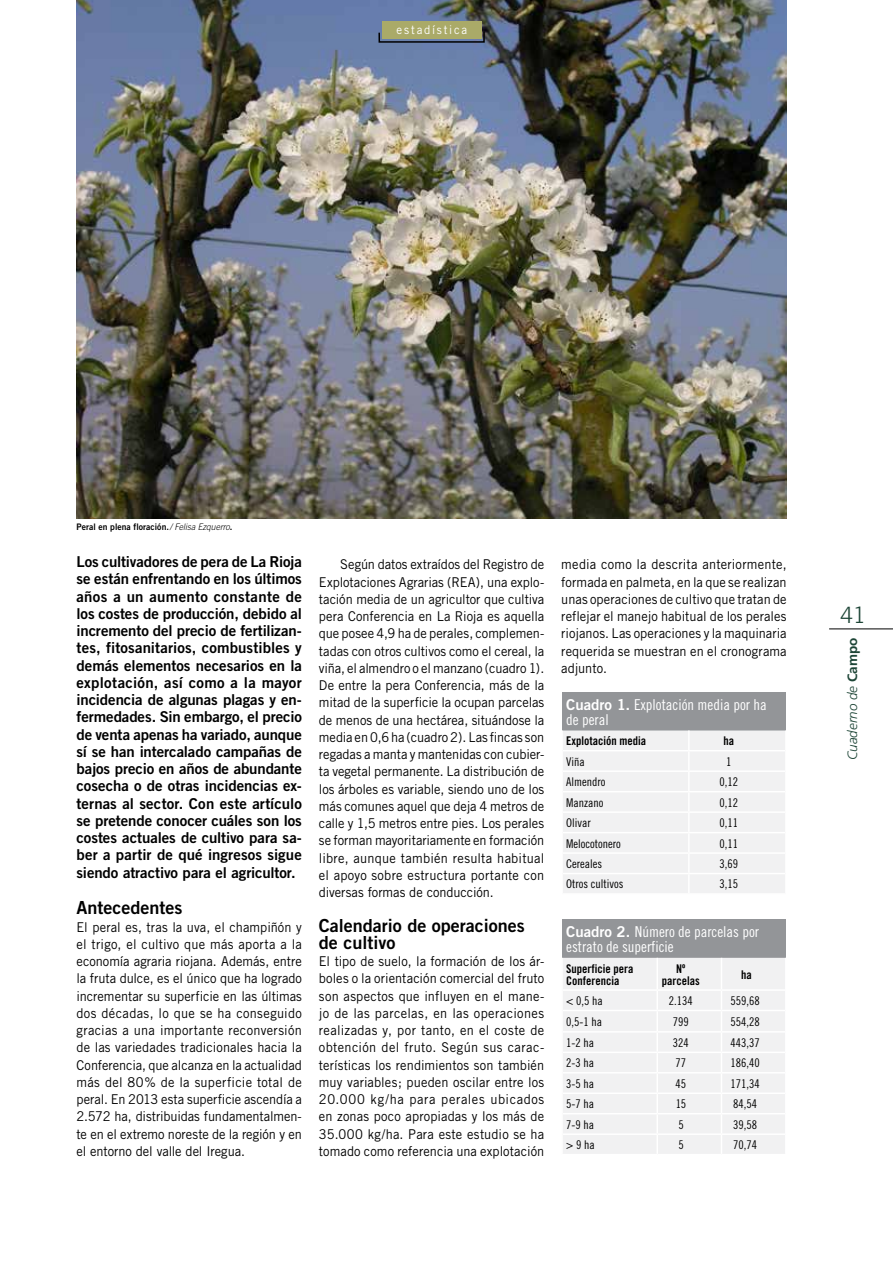
<style>
.page{position:relative;width:893px;height:1263px;background:#fff}
.page>*{position:absolute;margin:0;border:0;box-sizing:border-box;transform-origin:0 0}
.t1{font:300 22.5px "Trade Gothic";color:#1d4536}
.t2{font:18px/17.2px "Trade Gothic Bold Two";color:#000}
.t3{font:15px/17.2px "Trade Gothic Bold Two";letter-spacing:-.005em;color:#000;text-align:justify}
.t4{font:15px/15px "Trade Gothic Cond Eighteen";color:#fff}
.t5{font:13.5px/17.2px "Trade Gothic";letter-spacing:.005em;color:#000;text-align:justify;scale:.95 1}
.t6{font:italic 300 13.5px "Frutiger";color:#1d4536}
.t7{font:12px "Trade Gothic Cond Eighteen";color:#000}
.t8{font:12px/12px "Trade Gothic Bold Cond Twenty";color:#000}
.t9{font:12px "Trade Gothic";letter-spacing:.16em;color:#fff;scale:.95 1}
.t10{font:9px "Trade Gothic Bold Two";letter-spacing:.01em;color:#000;scale:.95 1}
.s1{font-family:"Trade Gothic";font-weight:300;font-style:italic}
.s2{font-family:"Trade Gothic Bold Two"}
.s3{font-family:"Trade Gothic";font-weight:700}
.s4{font-weight:700;font-style:normal}
</style>
<div class="page">
<img style="left:77px;top:0;width:710px;height:519px">
<hr style="left:829px;top:628px;width:64px;height:1px;background:#000">
<svg style="left:378px;top:30px;width:107px;height:13px"></svg>
<div style="left:382px;top:21px;width:99px;height:18px;background:#aaaa68"></div>
<div style="left:562px;top:692px;width:224px;height:38px;background:#939598"></div>
<div style="left:562px;top:730px;width:224px;height:163px;background:#f1f1f2"></div>
<hr style="left:785px;top:873px;width:2px;height:20px;background:#fff">
<hr style="left:563px;top:750px;width:126px;height:1px;background:#fff">
<hr style="left:689px;top:750px;width:96px;height:1px;background:#fff">
<hr style="left:563px;top:770px;width:126px;height:2px;background:#fff">
<hr style="left:689px;top:770px;width:96px;height:2px;background:#fff">
<hr style="left:563px;top:791px;width:126px;height:1px;background:#fff">
<hr style="left:689px;top:791px;width:96px;height:1px;background:#fff">
<hr style="left:563px;top:811px;width:126px;height:2px;background:#fff">
<hr style="left:689px;top:811px;width:96px;height:2px;background:#fff">
<hr style="left:563px;top:832px;width:126px;height:1px;background:#fff">
<hr style="left:689px;top:832px;width:96px;height:1px;background:#fff">
<hr style="left:563px;top:852px;width:126px;height:2px;background:#fff">
<hr style="left:689px;top:852px;width:96px;height:2px;background:#fff">
<hr style="left:563px;top:873px;width:126px;height:1px;background:#fff">
<hr style="left:689px;top:873px;width:96px;height:1px;background:#fff">
<div style="left:562px;top:919px;width:224px;height:39px;background:#939598"></div>
<div style="left:563px;top:958px;width:222px;height:196px;background:#f1f1f2"></div>
<hr style="left:563px;top:989px;width:94px;height:2px;background:#fff">
<hr style="left:657px;top:989px;width:64px;height:2px;background:#fff">
<hr style="left:721px;top:989px;width:64px;height:2px;background:#fff">
<hr style="left:563px;top:1010px;width:94px;height:1px;background:#fff">
<hr style="left:657px;top:1010px;width:64px;height:1px;background:#fff">
<hr style="left:721px;top:1010px;width:64px;height:1px;background:#fff">
<hr style="left:563px;top:1031px;width:94px;height:1px;background:#fff">
<hr style="left:657px;top:1031px;width:64px;height:1px;background:#fff">
<hr style="left:721px;top:1031px;width:64px;height:1px;background:#fff">
<hr style="left:563px;top:1051px;width:94px;height:2px;background:#fff">
<hr style="left:657px;top:1051px;width:64px;height:2px;background:#fff">
<hr style="left:721px;top:1051px;width:64px;height:2px;background:#fff">
<hr style="left:563px;top:1072px;width:94px;height:1px;background:#fff">
<hr style="left:657px;top:1072px;width:64px;height:1px;background:#fff">
<hr style="left:721px;top:1072px;width:64px;height:1px;background:#fff">
<hr style="left:563px;top:1092px;width:94px;height:2px;background:#fff">
<hr style="left:657px;top:1092px;width:64px;height:2px;background:#fff">
<hr style="left:721px;top:1092px;width:64px;height:2px;background:#fff">
<hr style="left:563px;top:1113px;width:94px;height:1px;background:#fff">
<hr style="left:657px;top:1113px;width:64px;height:1px;background:#fff">
<hr style="left:721px;top:1113px;width:64px;height:1px;background:#fff">
<hr style="left:563px;top:1133px;width:94px;height:2px;background:#fff">
<hr style="left:657px;top:1133px;width:64px;height:2px;background:#fff">
<hr style="left:721px;top:1133px;width:64px;height:2px;background:#fff">
<p class="t9" style="left:396px;top:23px;width:76px">estadística</p>
<p class="t10" style="left:77px;top:521px;width:166px">Peral en plena floración.<span class="s1">/ Felisa Ezquerro</span>.</p>
<p class="t3" style="left:77px;top:553px;width:227px">Los cultivadores de pera de La Rioja se están enfrentando en los últimos años a un aumento constante de los costes de producción, debido al incremento del precio de fertilizan&shy;tes, fitosanitarios, combustibles y demás elementos necesarios en la explotación, así como a la mayor incidencia de algunas plagas y en&shy;fermedades. Sin embargo, el precio de venta apenas ha variado, aunque sí se han intercalado campañas de bajos precio en años de abundante cosecha o de otras incidencias ex&shy;ternas al sector. Con este artículo se pretende conocer cuáles son los costes actuales de cultivo para sa&shy;ber a partir de qué ingresos sigue siendo atractivo para el agricultor.</p>
<h2 class="t2" style="left:77px;top:899px;width:108px">Antecedentes</h2>
<p class="t5" style="left:77px;top:918px;width:239px">El peral es, tras la uva, el champiñón y el trigo, el cultivo que más aporta a la economía agraria riojana. Además, entre la fruta dulce, es el único que ha logrado incrementar su superficie en las últimas dos décadas, lo que se ha conseguido gracias a una importante reconversión de las variedades tradicionales hacia la Conferencia, que alcanza en la actualidad más del 80% de la superficie total de peral. En 2013 esta superficie ascendía a 2.572 ha, distribuidas fundamentalmen&shy;te en el extremo noreste de la región y en el entorno del valle del Iregua.</p>
<p class="t5" style="left:319px;top:556px;width:239px;text-indent:21px">Según datos extraídos del Registro de Explotaciones Agrarias (REA), una explo&shy;tación media de un agricultor que cultiva pera Conferencia en La Rioja es aquella que posee 4,9 ha de perales, complemen&shy;tadas con otros cultivos como el cereal, la viña, el almendro o el manzano (cuadro 1).<br>De entre la pera Conferencia, más de la mitad de la superficie la ocupan parcelas de menos de una hectárea, situándose la media en 0,6 ha (cuadro 2). Las fincas son regadas a manta y mantenidas con cubier&shy;ta vegetal permanente. La distribución de los árboles es variable, siendo uno de los más comunes aquel que deja 4 metros de calle y 1,5 metros entre pies. Los perales se forman mayoritariamente en formación libre, aunque también resulta habitual el apoyo sobre estructura portante con diversas formas de conducción.</p>
<h2 class="t2" style="left:319px;top:916px;width:208px">Calendario de operaciones de cultivo</h2>
<p class="t5" style="left:319px;top:952px;width:239px">El tipo de suelo, la formación de los ár&shy;boles o la orientación comercial del fruto son aspectos que influyen en el mane&shy;jo de las parcelas, en las operaciones realizadas y, por tanto, en el coste de obtención del fruto. Según sus carac&shy;terísticas los rendimientos son también muy variables; pueden oscilar entre los 20.000 kg/ha para perales ubicados en zonas poco apropiadas y los más de 35.000 kg/ha. Para este estudio se ha tomado como referencia una explotación</p>
<p class="t5" style="left:561px;top:556px;width:239px">media como la descrita anteriormente, formada en palmeta, en la que se realizan unas operaciones de cultivo que tratan de reflejar el manejo habitual de los perales riojanos. Las operaciones y la maquinaria requerida se muestran en el cronograma adjunto.</p>
<p class="t4" style="left:566px;top:697px;width:202px"><span class="s2">Cuadro 1</span><span class="s3">.</span> Explotación media por ha de peral</p>
<p class="t8" style="left:566px;top:735px;width:81px">Explotación media</p>
<p class="t8" style="left:724px;top:735px;width:12px">ha</p>
<p class="t7" style="left:566px;top:754px;width:20px">Viña</p>
<p class="t7" style="left:726px;top:754px;width:7px">1</p>
<p class="t7" style="left:566px;top:775px;width:41px">Almendro</p>
<p class="t7" style="left:720px;top:775px;width:20px">0,12</p>
<p class="t7" style="left:566px;top:795px;width:39px">Manzano</p>
<p class="t7" style="left:720px;top:795px;width:20px">0,12</p>
<p class="t7" style="left:566px;top:816px;width:26px">Olivar</p>
<p class="t7" style="left:720px;top:816px;width:20px">0,11</p>
<p class="t7" style="left:566px;top:836px;width:56px">Melocotonero</p>
<p class="t7" style="left:720px;top:836px;width:20px">0,11</p>
<p class="t7" style="left:566px;top:856px;width:37px">Cereales</p>
<p class="t7" style="left:720px;top:856px;width:20px">3,69</p>
<p class="t7" style="left:566px;top:877px;width:59px">Otros cultivos</p>
<p class="t7" style="left:720px;top:877px;width:20px">3,15</p>
<p class="t4" style="left:566px;top:924px;width:194px"><span class="s2">Cuadro 2.</span> Número de parcelas por estrato de superficie</p>
<p class="t8" style="left:566px;top:962px;width:69px">Superficie pera<br>Conferencia</p>
<p class="t8" style="left:662px;top:962px;width:39px;text-align:center">Nº parcelas</p>
<p class="t8" style="left:741px;top:968px;width:12px">ha</p>
<p class="t7" style="left:566px;top:993px;width:38px">&lt; 0,5 ha</p>
<p class="t7" style="left:669px;top:993px;width:25px">2.134</p>
<p class="t7" style="left:730px;top:993px;width:31px">559,68</p>
<p class="t7" style="left:566px;top:1014px;width:37px">0,5-1 ha</p>
<p class="t7" style="left:673px;top:1014px;width:17px">799</p>
<p class="t7" style="left:730px;top:1014px;width:31px">554,28</p>
<p class="t7" style="left:566px;top:1035px;width:29px">1-2 ha</p>
<p class="t7" style="left:673px;top:1035px;width:17px">324</p>
<p class="t7" style="left:731px;top:1035px;width:31px">443,37</p>
<p class="t7" style="left:566px;top:1056px;width:29px">2-3 ha</p>
<p class="t7" style="left:676px;top:1056px;width:12px">77</p>
<p class="t7" style="left:731px;top:1056px;width:31px">186,40</p>
<p class="t7" style="left:566px;top:1076px;width:29px">3-5 ha</p>
<p class="t7" style="left:676px;top:1076px;width:12px">45</p>
<p class="t7" style="left:731px;top:1076px;width:31px">171,34</p>
<p class="t7" style="left:566px;top:1097px;width:29px">5-7 ha</p>
<p class="t7" style="left:676px;top:1097px;width:12px">15</p>
<p class="t7" style="left:733px;top:1097px;width:25px">84,54</p>
<p class="t7" style="left:566px;top:1117px;width:29px">7-9 ha</p>
<p class="t7" style="left:678px;top:1117px;width:7px">5</p>
<p class="t7" style="left:733px;top:1117px;width:25px">39,58</p>
<p class="t7" style="left:566px;top:1138px;width:30px">&gt; 9 ha</p>
<p class="t7" style="left:678px;top:1138px;width:7px">5</p>
<p class="t7" style="left:733px;top:1138px;width:25px">70,74</p>
<h1 class="t1" style="left:840px;top:601px;width:27px">41</h1>
<p class="t6" style="left:845px;top:760px;width:124px;rotate:-90deg">Cuaderno de <span class="s4">Campo</span></p>
</div>
